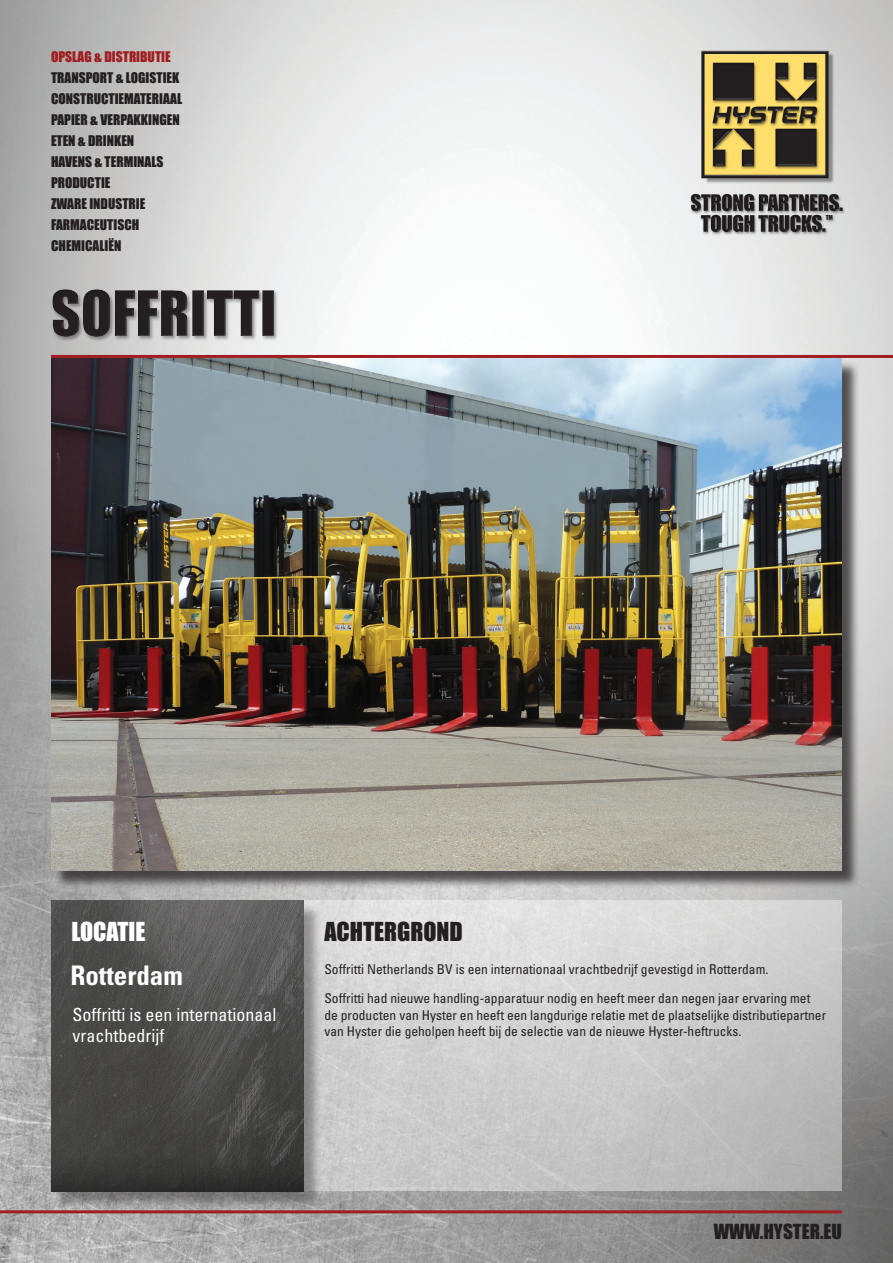
<style>
.page{position:relative;width:893px;height:1263px;background:#fff}
.page>*{position:absolute;margin:0;border:0;box-sizing:border-box;transform-origin:0 0}
.Location_Name{font:700 condensed 27px "Univers";color:#fff}
.Sub_Headline_Black{font:24px "Impact";color:#231f20}
.Sub_Headline_White{font:24px "Impact";color:#fff}
.t1{font:19.2px "Impact";color:#231f20}
.Location_Text{font:condensed 18px/21.6px "Univers";color:#fff}
.Body_Text{font:condensed 13.5px/16.5px "Univers";color:#231f20}
.Services_Paragraph{font:13.5px "Impact";color:#231f20}
.Services_Paragraph-2{font:13.5px "Impact";color:#a11d20}
</style>
<div class="page">
<img style="left:0;top:0;width:893px;height:1263px">
<svg style="left:303px;top:901px;width:539px;height:290px;background:#cdcdcd"></svg>
<hr style="left:0;top:1210px;width:842px;height:3px;background:#a11d20">
<div style="left:53px;top:903px;width:269px;height:307px;background:#231f20;opacity:.4"></div>
<img style="left:51px;top:901px;width:252px;height:290px">
<img style="left:687px;top:44px;width:162px;height:194px">
<hr style="left:51px;top:355px;width:842px;height:3px;background:#a11d20">
<div style="left:53px;top:360px;width:808px;height:529px;background:#231f20;opacity:.75"></div>
<img style="left:51px;top:358px;width:791px;height:512px">
<div style="left:51px;top:289px;width:228px;height:53px;background:#231f20;opacity:.4"></div>
<div style="left:52px;top:290px;width:225px;height:49px;background:#fff;opacity:.7"></div>
<div style="left:50px;top:288px;width:226px;height:49px;background:#231f20;opacity:.23"></div>
<p class="Services_Paragraph-2" style="left:51px;top:46px;width:121px">OPSLAG &amp; DISTRIBUTIE</p>
<p class="Services_Paragraph" style="left:51px;top:67px;width:130px">TRANSPORT &amp; LOGISTIEK</p>
<p class="Services_Paragraph" style="left:51px;top:88px;width:133px">CONSTRUCTIEMATERIAAL</p>
<p class="Services_Paragraph" style="left:51px;top:109px;width:130px">PAPIER &amp; VERPAKKINGEN</p>
<p class="Services_Paragraph" style="left:51px;top:130px;width:85px">ETEN &amp; DRINKEN</p>
<p class="Services_Paragraph" style="left:51px;top:151px;width:114px">HAVENS &amp; TERMINALS</p>
<p class="Services_Paragraph" style="left:51px;top:172px;width:61px">PRODUCTIE</p>
<p class="Services_Paragraph" style="left:51px;top:193px;width:96px">ZWARE INDUSTRIE</p>
<p class="Services_Paragraph" style="left:51px;top:214px;width:90px">FARMACEUTISCH</p>
<p class="Services_Paragraph" style="left:51px;top:235px;width:72px">CHEMICALIËN</p>
<p class="Sub_Headline_White" style="left:71px;top:913px;width:75px">LOCATIE</p>
<p class="Sub_Headline_Black" style="left:324px;top:913px;width:140px">ACHTERGROND</p>
<p class="Location_Name" style="left:70px;top:958px;width:114px">Rotterdam</p>
<p class="Location_Text" style="left:72px;top:1003px;width:205px">Soffritti is een internationaal vrachtbedrijf</p>
<p class="Body_Text" style="left:324px;top:961px;width:445px">Soffritti Netherlands BV is een internationaal vrachtbedrijf gevestigd in Rotterdam.</p>
<p class="Body_Text" style="left:324px;top:990px;width:503px">Soffritti had nieuwe handling-apparatuur nodig en heeft meer dan negen jaar ervaring met de producten van Hyster en heeft een langdurige relatie met de plaatselijke distributiepartner van Hyster die geholpen heeft bij de selectie van de nieuwe Hyster-heftrucks.</p>
<p class="t1" style="left:714px;top:1216px;width:130px">WWW.HYSTER.EU</p>
</div>
